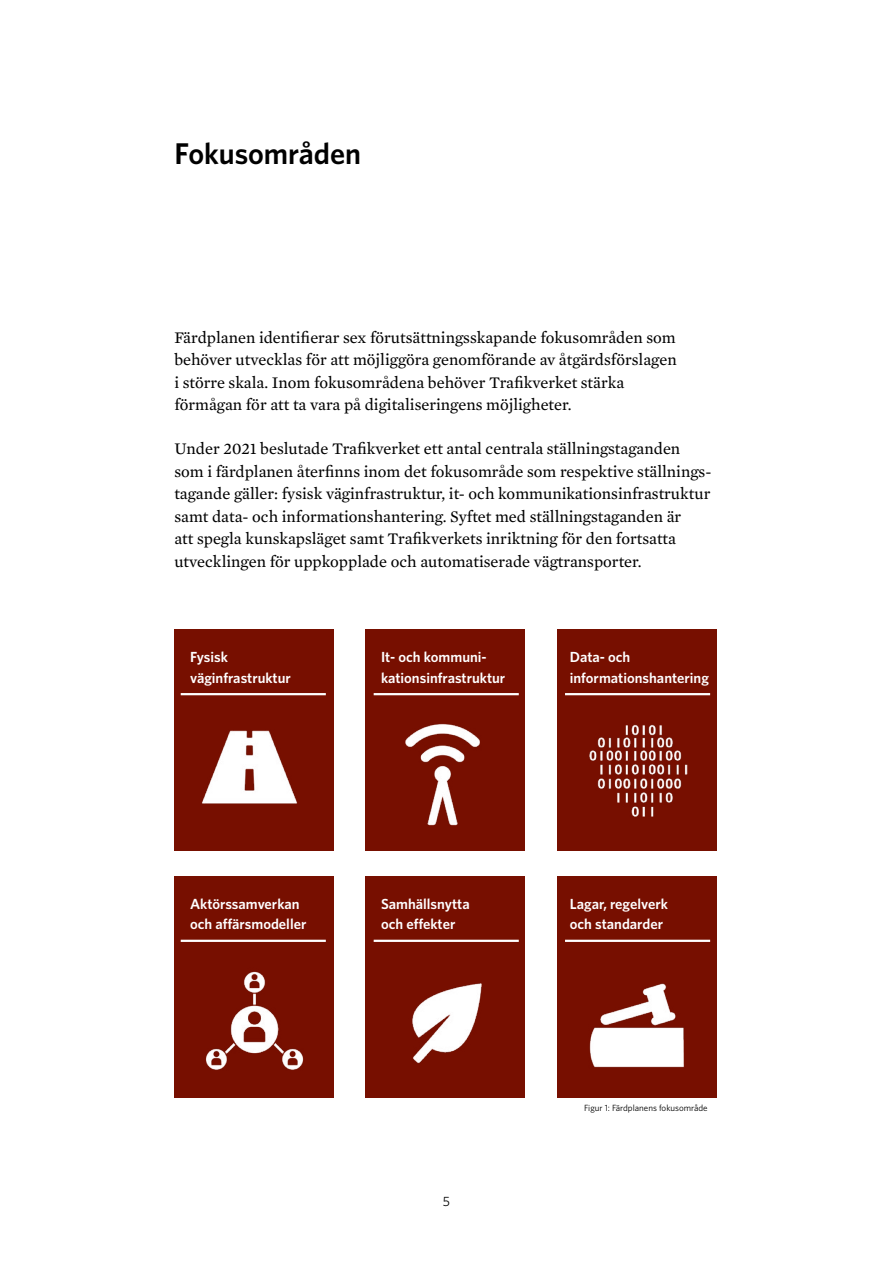
<style>
.page{position:relative;width:893px;height:1263px;background:#fff}
.page>*{position:absolute;margin:0;border:0;box-sizing:border-box;transform-origin:0 0}
.h1_-_inlaga{font:600 30px "Whitney";letter-spacing:-.005em;color:#000}
.p_-_brödtext{font:16.5px/22.5px "Mercury Text G2";color:#000}
.t1{font:600 14.7px/20.2px "Whitney";color:#fff}
.t2{font:13.5px "Whitney";color:#000}
.t3{font:9px "Whitney";color:#000}
</style>
<div class="page">
<div style="left:174px;top:629px;width:160px;height:221px;background:#770f00"></div>
<div style="left:174px;top:876px;width:160px;height:221px;background:#770f00"></div>
<div style="left:366px;top:629px;width:159px;height:221px;background:#770f00"></div>
<div style="left:366px;top:876px;width:159px;height:221px;background:#770f00"></div>
<div style="left:557px;top:629px;width:159px;height:221px;background:#770f00"></div>
<div style="left:557px;top:876px;width:159px;height:221px;background:#770f00"></div>
<hr style="left:181px;top:693px;width:145px;height:2px;background:#fff">
<hr style="left:181px;top:940px;width:145px;height:2px;background:#fff">
<hr style="left:374px;top:693px;width:145px;height:2px;background:#fff">
<hr style="left:374px;top:940px;width:145px;height:2px;background:#fff">
<hr style="left:565px;top:693px;width:145px;height:2px;background:#fff">
<hr style="left:565px;top:940px;width:145px;height:2px;background:#fff">
<img style="left:589px;top:724px;width:99px;height:93px">
<img style="left:405px;top:724px;width:75px;height:102px">
<img style="left:202px;top:730px;width:96px;height:74px">
<img style="left:589px;top:983px;width:95px;height:85px">
<img style="left:206px;top:971px;width:98px;height:99px">
<img style="left:412px;top:983px;width:70px;height:81px">
<h2 class="h1_-_inlaga" style="left:174px;top:134px;width:188px">Fokusområden</h2>
<p class="p_-_brödtext" style="left:174px;top:325px;width:504px">Färdplanen identifierar sex förutsättningsskapande fokusområden som behöver utvecklas för att möjliggöra genomförande av åtgärdsförslagen i större skala. Inom fokusområdena behöver Trafikverket stärka förmågan för att ta vara på digitaliseringens möjligheter.</p>
<p class="p_-_brödtext" style="left:174px;top:436px;width:539px">Under 2021 beslutade Trafikverket ett antal centrala ställningstaganden som i färdplanen återfinns inom det fokusområde som respektive ställnings&shy;tagande gäller: fysisk väginfrastruktur, it- och kommunikationsinfrastruktur samt data- och informationshantering. Syftet med ställningstaganden är<br>att spegla kunskapsläget samt Trafikverkets inriktning för den fortsatta utvecklingen för uppkopplade och automatiserade vägtransporter.</p>
<p class="t1" style="left:190px;top:647px;width:102px">Fysisk väginfrastruktur</p>
<p class="t1" style="left:381px;top:647px;width:126px">It- och kommuni&shy;kationsinfrastruktur</p>
<p class="t1" style="left:570px;top:647px;width:141px">Data- och informationshantering</p>
<p class="t1" style="left:190px;top:893px;width:118px">Aktörssamverkan och affärsmodeller</p>
<p class="t1" style="left:381px;top:893px;width:90px">Samhällsnytta och effekter</p>
<p class="t2" style="left:443px;top:1192px;width:9px">5</p>
<p class="t1" style="left:570px;top:893px;width:100px">Lagar, regelverk och standarder</p>
<p class="t3" style="left:584px;top:1102px;width:125px">Figur 1: Färdplanens fokusområde</p>
</div>
